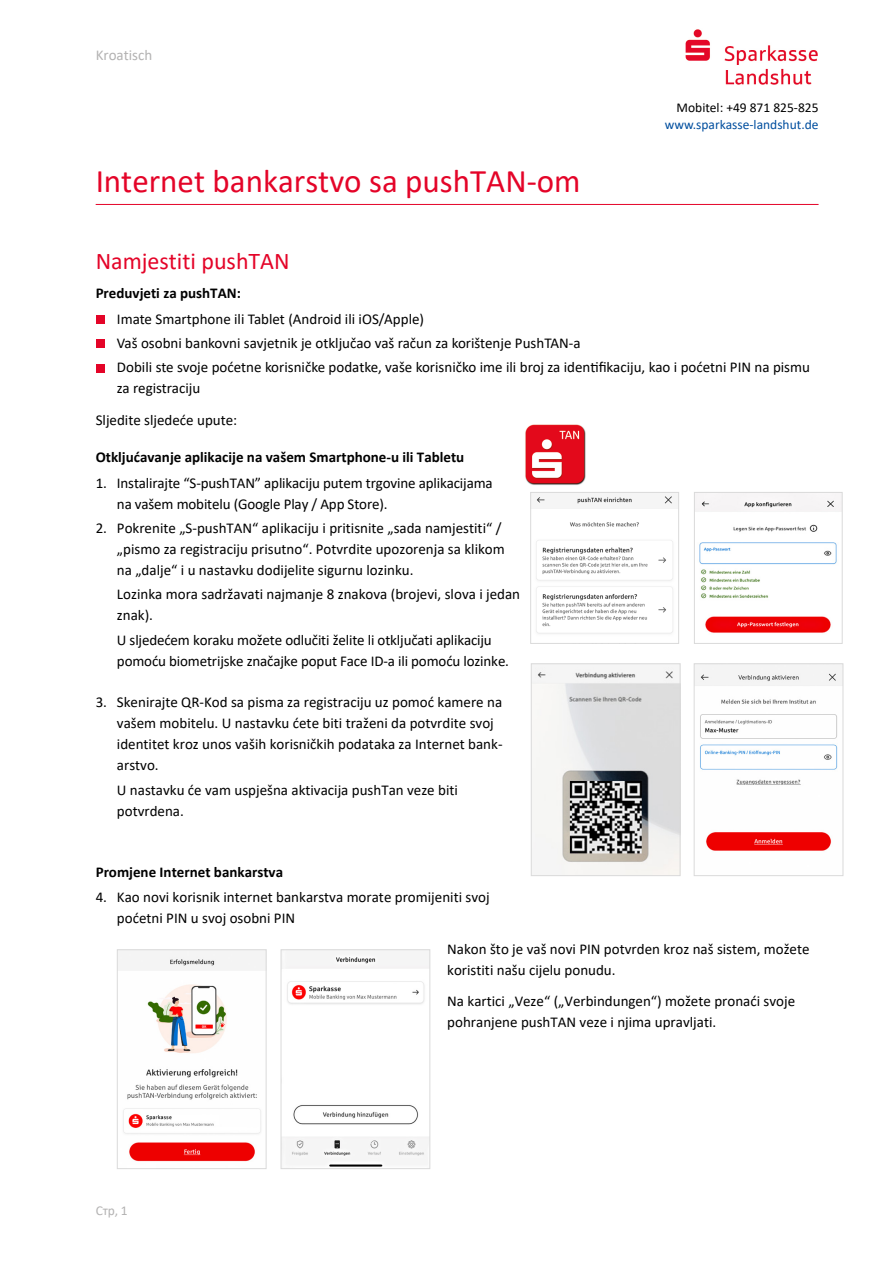
<style>
.page{position:relative;width:893px;height:1263px;background:#fff}
.page>*{position:absolute;margin:0;border:0;box-sizing:border-box;transform-origin:0 0}
.t1{font:33px "Calibri";color:#e40428}
.t2{font:24px "Calibri";color:#e40428}
.t3{font:15px/21px "Calibri";color:#000}
.t4{font:700 15px "Calibri";color:#000}
.t5{font:15px "Calibri";color:#b3b2b2}
.t6{font:13.5px "Calibri";color:#004e9e}
.t7{font:13.5px "Calibri";color:#000}
.t8{font:13.5px "Calibri";color:#b3b2b2}
</style>
<div class="page">
<hr style="left:96px;top:204px;width:723px;height:1px;background:#e40428">
<img style="left:685px;top:29px;width:133px;height:56px">
<div style="left:96px;top:315px;width:9px;height:9px;background:#e40428"></div>
<div style="left:96px;top:339px;width:9px;height:9px;background:#e40428"></div>
<div style="left:96px;top:364px;width:9px;height:9px;background:#e40428"></div>
<img style="left:525px;top:424px;width:61px;height:61px">
<img style="left:532px;top:496px;width:145px;height:138px">
<div style="left:530px;top:492px;width:149px;height:152px;border:1px solid #dadada"></div>
<img style="left:696px;top:494px;width:145px;height:139px">
<div style="left:694px;top:492px;width:149px;height:152px;border:1px solid #dadada"></div>
<img style="left:533px;top:667px;width:145px;height:207px">
<div style="left:531px;top:663px;width:149px;height:213px;border:1px solid #dadada"></div>
<img style="left:119px;top:951px;width:145px;height:211px">
<div style="left:117px;top:949px;width:149px;height:220px;border:1px solid #dadada"></div>
<img style="left:696px;top:665px;width:145px;height:186px">
<div style="left:694px;top:663px;width:149px;height:213px;border:1px solid #dadada"></div>
<img style="left:283px;top:957px;width:145px;height:210px">
<div style="left:281px;top:949px;width:149px;height:220px;border:1px solid #dadada"></div>
<p class="t5" style="left:96px;top:45px;width:58px">Kroatisch</p>
<h1 class="t1" style="left:96px;top:158px;width:486px">Internet bankarstvo sa pushTAN-om</h1>
<p class="t7" style="left:677px;top:98px;width:143px">Mobitel: +49 871 825-825</p>
<p class="t6" style="left:665px;top:115px;width:155px">www.sparkasse-landshut.de</p>
<h2 class="t2" style="left:96px;top:244px;width:196px">Namjestiti pushTAN</h2>
<p class="t4" style="left:96px;top:283px;width:147px">Preduvjeti za pushTAN:</p>
<p class="t3" style="left:117px;top:306px;width:695px;line-height:24.5px">Imate Smartphone ili Tablet (Android ili iOS/Apple)<br>Vaš osobni bankovni savjetnik je otključao vaš račun za korištenje PushTAN-a<br>Dobili ste svoje poćetne korisničke podatke, vaše korisničko ime ili broj za identifikaciju, kao i poćetni PIN na pismu</p>
<p class="t3" style="left:96px;top:372px;width:143px;line-height:31.7px;text-indent:21px">za registraciju<br>Sljedite sljedeće upute:</p>
<p class="t4" style="left:96px;top:447px;width:370px">Otkljućavanje aplikacije na vašem Smartphone-u ili Tabletu</p>
<p class="t3" style="left:117px;top:472px;width:377px;text-indent:-21px">1. Instalirajte “S-pushTAN” aplikaciju putem trgovine aplikacijama na vašem mobitelu (Google Play / App Store).</p>
<p class="t3" style="left:117px;top:517px;width:389px;text-indent:-21px">2. Pokrenite „S-pushTAN“ aplikaciju i pritisnite „sada namjestiti“ / „pismo za registraciju prisutno“. Potvrdite upozorenja sa klikom na „dalje“ i u nastavku dodijelite sigurnu lozinku.</p>
<p class="t3" style="left:117px;top:583px;width:405px">Lozinka mora sadržavati najmanje 8 znakova (brojevi, slova i jedan znak).</p>
<p class="t3" style="left:117px;top:629px;width:394px">U sljedećem koraku možete odlučiti želite li otključati aplikaciju pomoću biometrijske značajke poput Face ID-a ili pomoću lozinke.</p>
<p class="t3" style="left:117px;top:691px;width:387px;text-indent:-21px">3. Skenirajte QR-Kod sa pisma za registraciju uz pomoć kamere na vašem mobitelu. U nastavku ćete biti traženi da potvrdite svoj identitet kroz unos vaših korisničkih podataka za Internet bank&shy;arstvo.</p>
<p class="t3" style="left:117px;top:779px;width:342px">U nastavku će vam uspješna aktivacija pushTan veze biti potvrdena.</p>
<p class="t4" style="left:96px;top:861px;width:189px">Promjene Internet bankarstva</p>
<p class="t3" style="left:117px;top:886px;width:374px;text-indent:-21px">4. Kao novi korisnik internet bankarstva morate promijeniti svoj poćetni PIN u svoj osobni PIN</p>
<p class="t3" style="left:447px;top:938px;width:364px">Nakon što je vaš novi PIN potvrden kroz naš sistem, možete koristiti našu cijelu ponudu.</p>
<p class="t3" style="left:447px;top:990px;width:349px">Na kartici „Veze“ („Verbindungen“) možete pronaći svoje pohranjene pushTAN veze i njima upravljati.</p>
<p class="t8" style="left:96px;top:1201px;width:34px">Стр, 1</p>
</div>
